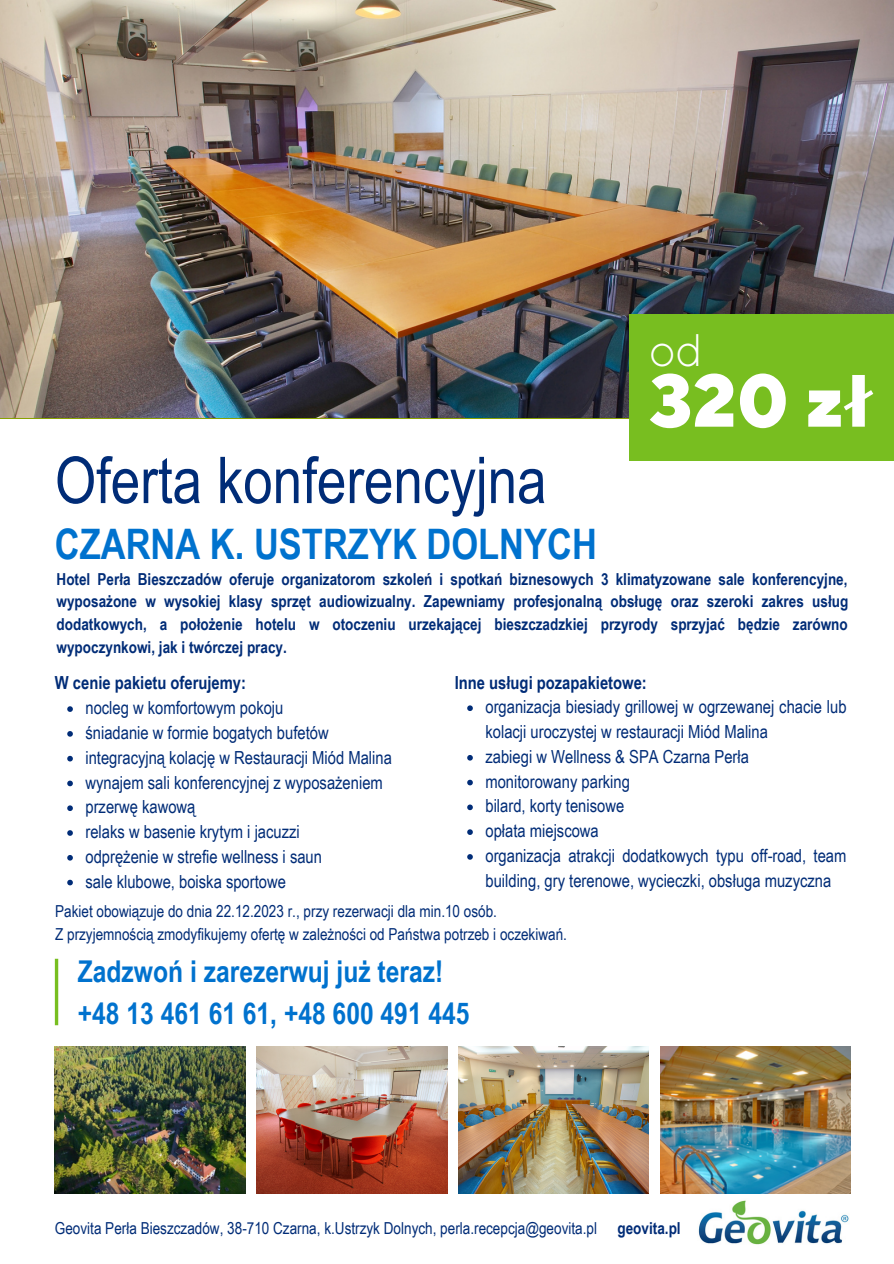
<style>
.page{position:relative;width:894px;height:1264px;background:#fff}
.page>*{position:absolute;margin:0;border:0;box-sizing:border-box;transform-origin:0 0}
.t1{font:800 73.8px "TT Norms Pro";color:#fff}
.t2{font:64.5px "Arial Narrow";color:#002c77}
.t3{font:300 45.3px "TT Norms Pro";color:#fff}
.t4{font:700 42px "Arial Narrow";color:#0072ce}
.t5{font:700 30px/41.7px "Arial Narrow";color:#0072ce}
.t6{font:18px/24.8px "Arial Narrow";color:#002c77}
.t7{font:700 18px "Arial Narrow";color:#002c77}
.t8{font:700 16.5px/22.5px "Arial Narrow";color:#002c77;text-align:justify}
.t9{font:16.5px/22.5px "Arial Narrow";color:#002c77}
</style>
<div class="page">
<img style="left:0;top:0;width:893px;height:418px">
<div style="left:629px;top:314px;width:264px;height:146px;background:#78be20"></div>
<hr style="left:55px;top:958px;width:3px;height:67px;background:#78be20">
<img style="left:55px;top:1046px;width:190px;height:147px">
<img style="left:256px;top:1046px;width:191px;height:147px">
<img style="left:458px;top:1046px;width:190px;height:147px">
<img style="left:660px;top:1046px;width:190px;height:147px">
<img style="left:698px;top:1200px;width:151px;height:45px">
<svg style="left:467px;top:705px;width:5px;height:6px"></svg>
<svg style="left:467px;top:755px;width:5px;height:5px"></svg>
<svg style="left:467px;top:779px;width:5px;height:6px"></svg>
<svg style="left:467px;top:804px;width:5px;height:6px"></svg>
<svg style="left:467px;top:829px;width:5px;height:6px"></svg>
<svg style="left:467px;top:854px;width:5px;height:5px"></svg>
<svg style="left:67px;top:706px;width:6px;height:6px"></svg>
<svg style="left:67px;top:731px;width:6px;height:5px"></svg>
<svg style="left:67px;top:755px;width:6px;height:6px"></svg>
<svg style="left:67px;top:780px;width:6px;height:6px"></svg>
<svg style="left:67px;top:805px;width:6px;height:6px"></svg>
<svg style="left:67px;top:830px;width:6px;height:5px"></svg>
<svg style="left:67px;top:855px;width:6px;height:5px"></svg>
<svg style="left:67px;top:879px;width:6px;height:6px"></svg>
<h2 class="t2" style="left:55px;top:443px;width:493px">Oferta konferencyjna</h2>
<h3 class="t4" style="left:55px;top:520px;width:543px">CZARNA K. USTRZYK DOLNYCH</h3>
<h3 class="t3" style="left:649px;top:323px;width:55px">od</h3>
<h1 class="t1" style="left:649px;top:356px;width:226px">320 zł</h1>
<p class="t8" style="left:57px;top:567px;width:793px">Hotel Perła Bieszczadów oferuje organizatorom szkoleń i spotkań biznesowych 3 klimatyzowane sale konferencyjne, wyposażone w wysokiej klasy sprzęt audiowizualny. Zapewniamy profesjonalną obsługę oraz szeroki zakres usług dodatkowych, a położenie hotelu w otoczeniu urzekającej bieszczadzkiej przyrody sprzyjać będzie zarówno wypoczynkowi, jak i twórczej pracy.</p>
<p class="t7" style="left:55px;top:672px;width:193px">W cenie pakietu oferujemy:</p>
<p class="t6" style="left:85px;top:695px;width:308px">nocleg w komfortowym pokoju<br>śniadanie w formie bogatych bufetów integracyjną kolację w Restauracji Miód Malina wynajem sali konferencyjnej z wyposażeniem przerwę kawową<br>relaks w basenie krytym i jacuzzi<br>odprężenie w strefie wellness i saun<br>sale klubowe, boiska sportowe</p>
<p class="t7" style="left:454px;top:671px;width:193px">Inne usługi pozapakietowe:</p>
<p class="t6" style="left:485px;top:694px;width:362px">organizacja biesiady grillowej w ogrzewanej chacie lub kolacji uroczystej w restauracji Miód Malina<br>zabiegi w Wellness &amp; SPA Czarna Perła<br>monitorowany parking<br>bilard, korty tenisowe<br>opłata miejscowa<br>organizacja atrakcji dodatkowych typu off-road, team building, gry terenowe, wycieczki, obsługa muzyczna</p>
<p class="t9" style="left:55px;top:899px;width:513px">Pakiet obowiązuje do dnia 22.12.2023 r., przy rezerwacji dla min.10 osób.<br>Z przyjemnością zmodyfikujemy ofertę w zależności od Państwa potrzeb i oczekiwań.</p>
<h3 class="t5" style="left:78px;top:950px;width:393px">Zadzwoń i zarezerwuj już teraz! +48 13 461 61 61, +48 600 491 445</h3>
<p class="t9" style="left:55px;top:1216px;width:543px">Geovita Perła Bieszczadów, 38-710 Czarna, k.Ustrzyk Dolnych, perla.recepcja@geovita.pl</p>
<p class="t8" style="left:617px;top:1216px;width:65px">geovita.pl</p>
</div>
